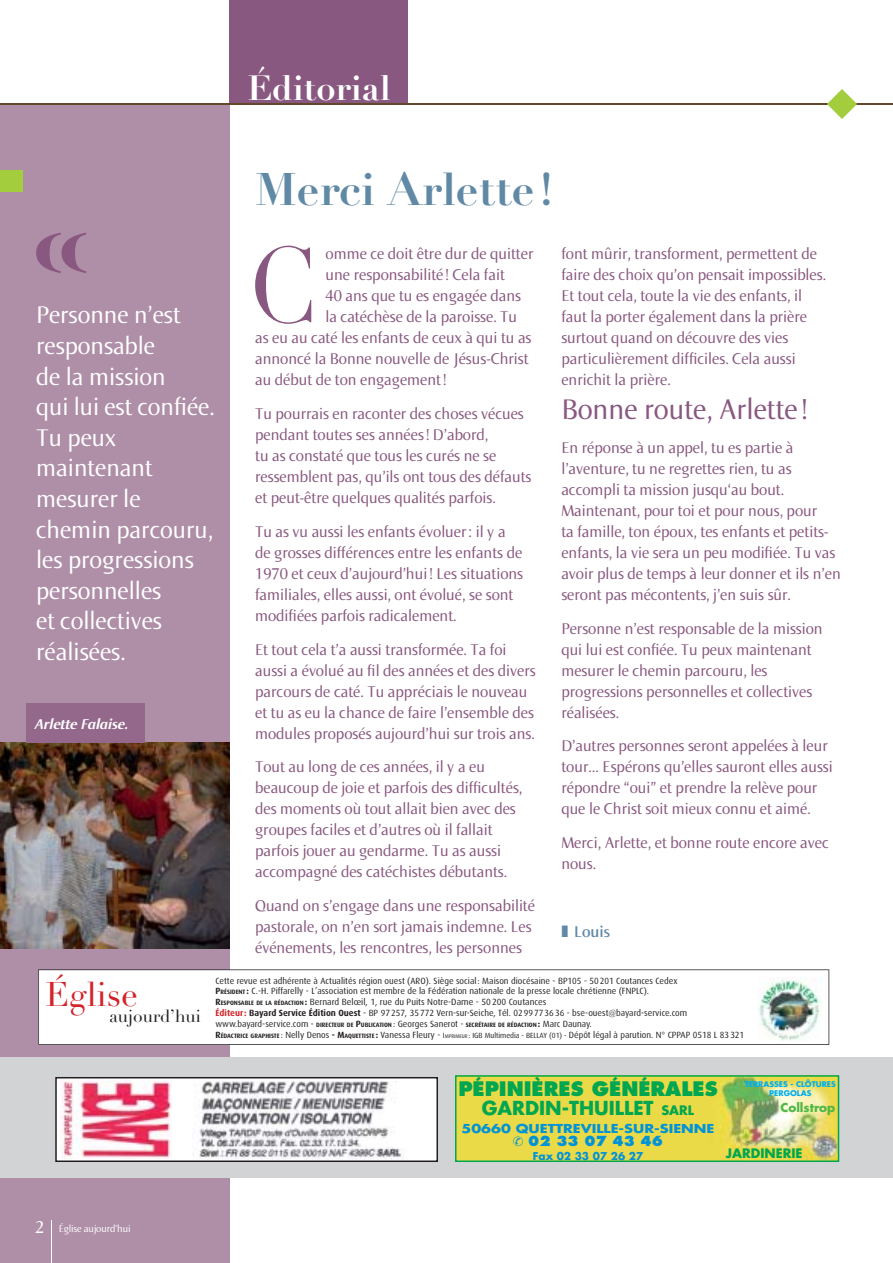
<style>
.page{position:relative;width:893px;height:1263px;background:#fff}
.page>*{position:absolute;margin:0;border:0;box-sizing:border-box;transform-origin:0 0}
.t1{font:105px "Didot LH";color:#895880;scale:.9 1}
.t2{font:700 45px "Didot LH";color:#6089a6}
.t3{font:700 34.5px "Didot LH";color:#fff}
.t4{font:33.75px "Didot LH";color:#d2232a}
.t5{font:30px "Norma";color:#895880}
.t6{font:25.5px/30.6px "Norma";color:#fff}
.t7{font:800 19.5px "Futura";color:#00a650}
.t8{font:700 18.75px "Futura";color:#00a650}
.t9{font:17.25px "Didot LH";color:#231f20}
.t10{font:16.5px/21px "Norma";color:#895880}
.t11{font:600 16.5px "Norma";color:#6089a6}
.t12{font:italic 700 15px "Norma";color:#fff}
.t13{font:800 13.5px "Futura";color:#0093d8}
.t14{font:700 12.75px "Futura";color:#00a650}
.t15{font:700 12px "Futura";color:#0093d8;scale:1.2 1}
.t16{font:700 12px "Futura";color:#50b848}
.t17{font:10.5px "Norma";letter-spacing:-.01em;color:#fff}
.t18{font:700 10.5px "Futura";color:#0093d8}
.t19{font:9px/10.8px "Dax";color:#231f20}
.t20{font:700 7.65px/9.1px "Futura";color:#00aeef;text-align:center}
.s1{font-weight:700}
.s2{font-weight:700;font-size:6.3px}
.s3{font-weight:700;color:#d2232a}
.s4{font-size:7.5px}
.s5{font-size:5.25px}
.s6{font-size:12.75px}
.s7{font-size:18px}
</style>
<div class="page">
<div style="left:0;top:104px;width:230px;height:1159px;background:#af8ea7"></div>
<div style="left:230px;top:0;width:178px;height:104px;background:#895880"></div>
<div style="left:0;top:170px;width:22px;height:21px;background:#a3cd3c"></div>
<hr style="left:51px;top:1221px;width:1px;height:42px;background:#fff">
<hr style="left:0;top:103px;width:893px;height:1px;background:#624729">
<svg style="left:827px;top:89px;width:30px;height:30px"></svg>
<svg style="left:36px;top:233px;width:50px;height:40px"></svg>
<div style="left:0;top:1057px;width:893px;height:121px;background:#d1d3d4"></div>
<div style="left:56px;top:1078px;width:381px;height:83px;background:#fff"></div>
<div style="left:55px;top:1077px;width:383px;height:85px;border:2px solid #231f20"></div>
<img style="left:199px;top:1127px;width:205px;height:32px">
<img style="left:198px;top:1081px;width:199px;height:45px">
<img style="left:60px;top:1079px;width:111px;height:80px">
<img style="left:458px;top:1078px;width:378px;height:81px">
<div style="left:455px;top:1075px;width:384px;height:87px;border:2px solid #00a650"></div>
<svg style="left:38px;top:969px;width:791px;height:76px"></svg>
<div style="left:758px;top:973px;width:64px;height:67px;background:#fff"></div>
<img style="left:758px;top:978px;width:64px;height:62px">
<div style="left:45px;top:981px;width:156px;height:57px;background:#fff"></div>
<img style="left:0;top:743px;width:230px;height:205px">
<div style="left:26px;top:703px;width:118px;height:40px;background:#94688b"></div>
<h3 class="t3" style="left:247px;top:75px;width:145px">Éditorial</h3>
<h3 class="t6" style="left:36px;top:302px;width:180px">Personne n’est responsable<br>de la mission<br>qui lui est confiée.<br>Tu peux maintenant mesurer le chemin parcouru, les progressions personnelles<br>et collectives réalisées.</h3>
<p class="t12" style="left:35px;top:718px;width:95px">Arlette Falaise.</p>
<h2 class="t2" style="left:255px;top:172px;width:300px">Merci Arlette !</h2>
<h1 class="t1" style="left:248px;top:242px;width:77px">C</h1>
<p class="t10" style="left:326px;top:245px;width:209px">omme ce doit être dur de quitter</p>
<p class="t10" style="left:326px;top:266px;width:181px">une responsabilité ! Cela fait</p>
<p class="t10" style="left:326px;top:287px;width:197px">40 ans que tu es engagée dans</p>
<p class="t10" style="left:326px;top:308px;width:193px">la catéchèse de la paroisse. Tu</p>
<p class="t10" style="left:255px;top:329px;width:278px">as eu au caté les enfants de ceux à qui tu as</p>
<p class="t10" style="left:255px;top:350px;width:275px">annoncé la Bonne nouvelle de Jésus-Christ</p>
<p class="t10" style="left:255px;top:371px;width:193px">au début de ton engagement !</p>
<p class="t10" style="left:255px;top:405px;width:278px">Tu pourrais en raconter des choses vécues pendant toutes ses années ! D’abord,<br>tu as constaté que tous les curés ne se ressemblent pas, qu’ils ont tous des défauts et peut-être quelques qualités parfois.</p>
<p class="t10" style="left:255px;top:522px;width:270px">Tu as vu aussi les enfants évoluer : il y a de grosses différences entre les enfants de 1970 et ceux d’aujourd’hui ! Les situations familiales, elles aussi, ont évolué, se sont modifiées parfois radicalement.</p>
<p class="t10" style="left:255px;top:640px;width:282px">Et tout cela t’a aussi transformée. Ta foi aussi a évolué au fil des années et des divers parcours de caté. Tu appréciais le nouveau et tu as eu la chance de faire l’ensemble des modules proposés aujourd’hui sur trois ans.</p>
<p class="t10" style="left:255px;top:758px;width:269px">Tout au long de ces années, il y a eu beaucoup de joie et parfois des difficultés, des moments où tout allait bien avec des groupes faciles et d’autres où il fallait parfois jouer au gendarme. Tu as aussi accompagné des catéchistes débutants.</p>
<p class="t10" style="left:255px;top:897px;width:281px">Quand on s’engage dans une responsabilité pastorale, on n’en sort jamais indemne. Les événements, les rencontres, les personnes</p>
<p class="t10" style="left:561px;top:245px;width:266px">font mûrir, transforment, permettent de faire des choix qu’on pensait impossibles.<br>Et tout cela, toute la vie des enfants, il faut la porter également dans la prière surtout quand on découvre des vies particulièrement difficiles. Cela aussi enrichit la prière.</p>
<h3 class="t5" style="left:561px;top:398px;width:248px">Bonne route, Arlette !</h3>
<p class="t10" style="left:561px;top:438px;width:281px">En réponse à un appel, tu es partie à l’aventure, tu ne regrettes rien, tu as accompli ta mission jusqu‘au bout.<br>Maintenant, pour toi et pour nous, pour<br>ta famille, ton époux, tes enfants et petits&shy;enfants, la vie sera un peu modifiée. Tu vas avoir plus de temps à leur donner et ils n’en seront pas mécontents, j’en suis sûr.</p>
<p class="t10" style="left:561px;top:619px;width:263px">Personne n’est responsable de la mission qui lui est confiée. Tu peux maintenant mesurer le chemin parcouru, les progressions personnelles et collectives réalisées.</p>
<p class="t10" style="left:561px;top:737px;width:273px">D’autres personnes seront appelées à leur tour… Espérons qu’elles sauront elles aussi répondre “oui” et prendre la relève pour que le Christ soit mieux connu et aimé.</p>
<p class="t10" style="left:561px;top:834px;width:269px">Merci, Arlette, et bonne route encore avec nous.</p>
<p class="t11" style="left:561px;top:925px;width:50px">❚ Louis</p>
<h3 class="t4" style="left:45px;top:981px;width:94px">Église</h3>
<p class="t9" style="left:110px;top:1009px;width:93px">aujourd’hui</p>
<p class="t19" style="left:215px;top:976px;width:530px">Cette revue est adhérente à Actualités région ouest (ARO). Siège social : Maison diocésaine - BP105 - 50 201 Coutances Cedex<br><span class="s1">P</span><span class="s2">RÉSIDENT</span> <span class="s1">:</span> C.-H. Piffarelly - L’association est membre de la Fédération nationale de la presse locale chrétienne (FNPLC).<br><span class="s1">R</span><span class="s2">ESPONSABLE DE LA RÉDACTION</span> <span class="s1">:</span> Bernard Belœil, 1, rue du Puits Notre-Dame - 50 200 Coutances<br><span class="s3">Éditeur :</span> <span class="s1">Bayard Service Édition Ouest</span> - BP 97 257, 35 772 Vern-sur-Seiche, Tél. 02 99 77 36 36 - bse-ouest@bayard-service.com www.bayard-service.com - <span class="s2">DIRECTEUR DE</span> <span class="s1">P</span><span class="s2">UBLICATION</span> : Georges Sanerot - <span class="s2">SECRÉTAIRE DE RÉDACTION</span> <span class="s1">:</span> Marc Daunay.<br><span class="s1">R</span><span class="s2">ÉDACTRICE GRAPHISTE</span> : Nelly Denos <span class="s1">- M</span><span class="s2">AQUETTISTE</span> <span class="s1">:</span> Vanessa Fleury - <span class="s4">I</span><span class="s5">MPRIMEUR</span> <span class="s4">: IGB Multimedia - BELLAY (01) -</span> Dépôt légal à parution. N° CPPAP 0518 L 83 321</p>
<p class="t7" style="left:458px;top:1080px;width:261px">PÉPINIÈRES GÉNÉRALES</p>
<p class="t8" style="left:482px;top:1100px;width:214px">GARDIN-THUILLET <span class="s6">SARL</span></p>
<p class="t15" style="left:461px;top:1123px;width:212px">50660 QUETTREVILLE-SUR-SIENNE</p>
<p class="t13" style="left:513px;top:1135px;width:152px">✆ 02 33 07 43 46</p>
<p class="t18" style="left:533px;top:1151px;width:112px">Fax 02 33 07 26 27</p>
<p class="t20" style="left:745px;top:1080px;width:93px">TERRASSES - CLÔTURES<br>PERGOLAS</p>
<p class="t16" style="left:780px;top:1102px;width:56px">Collstrop</p>
<p class="t14" style="left:726px;top:1148px;width:78px">JARDINERIE</p>
<p class="t17" style="left:35px;top:1225px;width:97px"><span class="s7">2</span> Église aujourd’hui</p>
</div>
